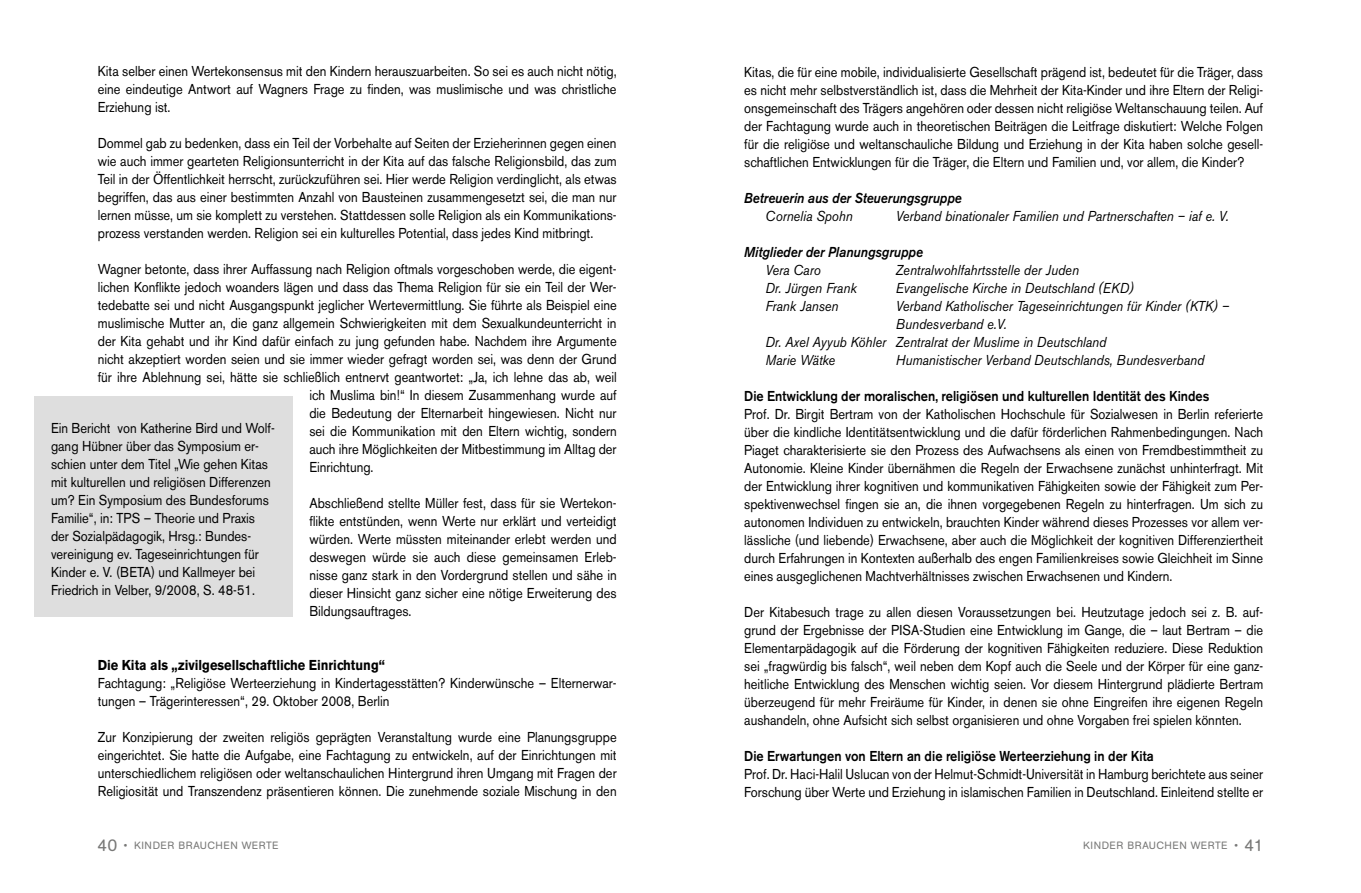
<style>
.page{position:relative;width:1361px;height:893px;background:#fff}
.page>*{position:absolute;margin:0;border:0;box-sizing:border-box;transform-origin:0 0}
.t1{font:14.25px/18px "Akzidenz Grotesk BE";color:#000;text-align:justify;scale:.9 1}
.t2{font:italic 14.25px "Akzidenz Grotesk BE";color:#000;scale:.9 1}
.t3{font:italic 500 14.25px/18px "Akzidenz Grotesk BE";color:#000;scale:.9 1}
.t4{font:10.5px "AG Book Rounded";letter-spacing:.05em;color:#787877}
.s1{font-weight:700}
.s2{font-weight:400}
.s3{font-weight:500}
.s4{font-size:16.5px}
</style>
<div class="page">
<div style="left:34px;top:396px;width:258px;height:221px;background:#dedede"></div>
<p class="t1" style="left:98px;top:63px;width:578px">Kita selber einen Wertekonsensus mit den Kindern herauszuarbeiten. So sei es auch nicht nötig, eine eindeutige Antwort auf Wagners Frage zu finden, was muslimische und was christliche Erziehung ist.</p>
<p class="t1" style="left:98px;top:134px;width:578px">Dommel gab zu bedenken, dass ein Teil der Vorbehalte auf Seiten der Erzieherinnen gegen einen wie auch immer gearteten Religionsunterricht in der Kita auf das falsche Religionsbild, das zum Teil in der Öffentlichkeit herrscht, zurückzuführen sei. Hier werde Religion verdinglicht, als etwas begriffen, das aus einer bestimmten Anzahl von Bausteinen zusammengesetzt sei, die man nur lernen müsse, um sie komplett zu verstehen. Stattdessen solle Religion als ein Kommunikations&shy;prozess verstanden werden. Religion sei ein kulturelles Potential, dass jedes Kind mitbringt.</p>
<p class="t1" style="left:98px;top:260px;width:578px">Wagner betonte, dass ihrer Auffassung nach Religion oftmals vorgeschoben werde, die eigent-</p>
<p class="t1" style="left:98px;top:278px;width:578px">lichen Konflikte jedoch woanders lägen und dass das Thema Religion für sie ein Teil der Wer-</p>
<p class="t1" style="left:98px;top:296px;width:578px">tedebatte sei und nicht Ausgangspunkt jeglicher Wertevermittlung. Sie führte als Beispiel eine</p>
<p class="t1" style="left:98px;top:314px;width:578px">muslimische Mutter an, die ganz allgemein Schwierigkeiten mit dem Sexualkundeunterricht in</p>
<p class="t1" style="left:98px;top:332px;width:578px">der Kita gehabt und ihr Kind dafür einfach zu jung gefunden habe. Nachdem ihre Argumente</p>
<p class="t1" style="left:98px;top:350px;width:578px">nicht akzeptiert worden seien und sie immer wieder gefragt worden sei, was denn der Grund</p>
<p class="t1" style="left:98px;top:368px;width:578px">für ihre Ablehnung sei, hätte sie schließlich entnervt geantwortet: „Ja, ich lehne das ab, weil</p>
<p class="t1" style="left:309px;top:386px;width:343px">ich Muslima bin!“ In diesem Zusammenhang wurde auf</p>
<p class="t1" style="left:309px;top:404px;width:343px">die Bedeutung der Elternarbeit hingewiesen. Nicht nur</p>
<p class="t1" style="left:309px;top:422px;width:343px">sei die Kommunikation mit den Eltern wichtig, sondern</p>
<p class="t1" style="left:309px;top:440px;width:343px">auch ihre Möglichkeiten der Mitbestimmung im Alltag der</p>
<p class="t1" style="left:309px;top:458px;width:73px">Einrichtung.</p>
<p class="t1" style="left:309px;top:494px;width:343px">Abschließend stellte Müller fest, dass für sie Wertekon&shy;flikte entstünden, wenn Werte nur erklärt und verteidigt würden. Werte müssten miteinander erlebt werden und deswegen würde sie auch diese gemeinsamen Erleb&shy;nisse ganz stark in den Vordergrund stellen und sähe in dieser Hinsicht ganz sicher eine nötige Erweiterung des Bildungsauftrages.</p>
<p class="t1" style="left:51px;top:419px;width:250px;text-align:left">Ein Bericht von Katherine Bird und Wolf&shy;gang Hübner über das Symposium er&shy;schien unter dem Titel „Wie gehen Kitas mit kulturellen und religiösen Differenzen um? Ein Symposium des Bundesforums Familie“, in: TPS – Theorie und Praxis der Sozialpädagogik, Hrsg.: Bundes&shy;vereinigung ev. Tageseinrichtungen für Kinder e. V. (BETA) und Kallmeyer bei Friedrich in Velber, 9/2008, S. 48-51.</p>
<p class="t1" style="left:98px;top:656px;width:578px;text-align:left"><span class="s1">Die Kita als „zivilgesellschaftliche Einrichtung“<br></span>Fachtagung: „Religiöse Werteerziehung in Kindertagesstätten? Kinderwünsche – Elternerwar&shy;tungen – Trägerinteressen“, 29. Oktober 2008, Berlin</p>
<p class="t1" style="left:98px;top:728px;width:578px">Zur Konzipierung der zweiten religiös geprägten Veranstaltung wurde eine Planungsgruppe eingerichtet. Sie hatte die Aufgabe, eine Fachtagung zu entwickeln, auf der Einrichtungen mit unterschiedlichem religiösen oder weltanschaulichen Hintergrund ihren Umgang mit Fragen der Religiosität und Transzendenz präsentieren können. Die zunehmende soziale Mischung in den</p>
<p class="t1" style="left:744px;top:63px;width:578px">Kitas, die für eine mobile, individualisierte Gesellschaft prägend ist, bedeutet für die Träger, dass es nicht mehr selbstverständlich ist, dass die Mehrheit der Kita-Kinder und ihre Eltern der Religi&shy;onsgemeinschaft des Trägers angehören oder dessen nicht religiöse Weltanschauung teilen. Auf der Fachtagung wurde auch in theoretischen Beiträgen die Leitfrage diskutiert: Welche Folgen für die religiöse und weltanschauliche Bildung und Erziehung in der Kita haben solche gesell&shy;schaftlichen Entwicklungen für die Träger, die Eltern und Familien und, vor allem, die Kinder?</p>
<p class="t3" style="left:765px;top:189px;width:219px;text-indent:-21px">Betreuerin aus der Steuerungsgruppe<br><span class="s2">Cornelia Spohn</span></p>
<p class="t2" style="left:896px;top:207px;width:371px">Verband binationaler Familien und Partnerschaften – iaf e. V.</p>
<p class="t3" style="left:765px;top:243px;width:176px;text-indent:-21px">Mitglieder der Planungsgruppe<br><span class="s2">Vera Caro</span></p>
<p class="t2" style="left:896px;top:261px;width:205px">Zentralwohlfahrtsstelle der Juden</p>
<p class="t2" style="left:765px;top:279px;width:102px">Dr. Jürgen Frank</p>
<p class="t2" style="left:896px;top:279px;width:266px">Evangelische Kirche in Deutschland (EKD)</p>
<p class="t2" style="left:765px;top:297px;width:83px">Frank Jansen</p>
<p class="t2" style="left:896px;top:297px;width:372px">Verband Katholischer Tageseinrichtungen für Kinder (KTK) –</p>
<p class="t2" style="left:896px;top:315px;width:125px">Bundesverband e.V.</p>
<p class="t2" style="left:765px;top:333px;width:380px">Dr. Axel Ayyub Köhler Zentralrat der Muslime in Deutschland</p>
<p class="t2" style="left:765px;top:351px;width:79px">Marie Wätke</p>
<p class="t2" style="left:896px;top:351px;width:344px">Humanistischer Verband Deutschlands, Bundesverband</p>
<p class="t1" style="left:744px;top:387px;width:578px;text-align:left"><span class="s3">Die Entwicklung der moralischen, religiösen und kulturellen Identität des Kindes<br></span>Prof. Dr. Birgit Bertram von der Katholischen Hochschule für Sozialwesen in Berlin referierte über die kindliche Identitätsentwicklung und die dafür förderlichen Rahmenbedingungen. Nach Piaget charakterisierte sie den Prozess des Aufwachsens als einen von Fremdbestimmtheit zu Autonomie. Kleine Kinder übernähmen die Regeln der Erwachsene zunächst unhinterfragt. Mit der Entwicklung ihrer kognitiven und kommunikativen Fähigkeiten sowie der Fähigkeit zum Per&shy;spektivenwechsel fingen sie an, die ihnen vorgegebenen Regeln zu hinterfragen. Um sich zu autonomen Individuen zu entwickeln, brauchten Kinder während dieses Prozesses vor allem ver&shy;lässliche (und liebende) Erwachsene, aber auch die Möglichkeit der kognitiven Differenziertheit durch Erfahrungen in Kontexten außerhalb des engen Familienkreises sowie Gleichheit im Sinne eines ausgeglichenen Machtverhältnisses zwischen Erwachsenen und Kindern.</p>
<p class="t1" style="left:744px;top:603px;width:578px">Der Kitabesuch trage zu allen diesen Voraussetzungen bei. Heutzutage jedoch sei z. B. auf&shy;grund der Ergebnisse der PISA-Studien eine Entwicklung im Gange, die – laut Bertram – die Elementarpädagogik auf die Förderung der kognitiven Fähigkeiten reduziere. Diese Reduktion sei „fragwürdig bis falsch“, weil neben dem Kopf auch die Seele und der Körper für eine ganz&shy;heitliche Entwicklung des Menschen wichtig seien. Vor diesem Hintergrund plädierte Bertram überzeugend für mehr Freiräume für Kinder, in denen sie ohne Eingreifen ihre eigenen Regeln aushandeln, ohne Aufsicht sich selbst organisieren und ohne Vorgaben frei spielen könnten.</p>
<p class="t1" style="left:744px;top:747px;width:578px;text-align:left"><span class="s3">Die Erwartungen von Eltern an die religiöse Werteerziehung in der Kita<br></span>Prof. Dr. Haci-Halil Uslucan von der Helmut-Schmidt-Universität in Hamburg berichtete aus seiner<br>Forschung über Werte und Erziehung in islamischen Familien in Deutschland. Einleitend stellte er</p>
<p class="t4" style="left:98px;top:839px;width:182px"><span class="s4">40</span> • KINDER BRAUCHEN WERTE</p>
<p class="t4" style="left:1083px;top:839px;width:181px">KINDER BRAUCHEN WERTE • <span class="s4">41</span></p>
</div>
